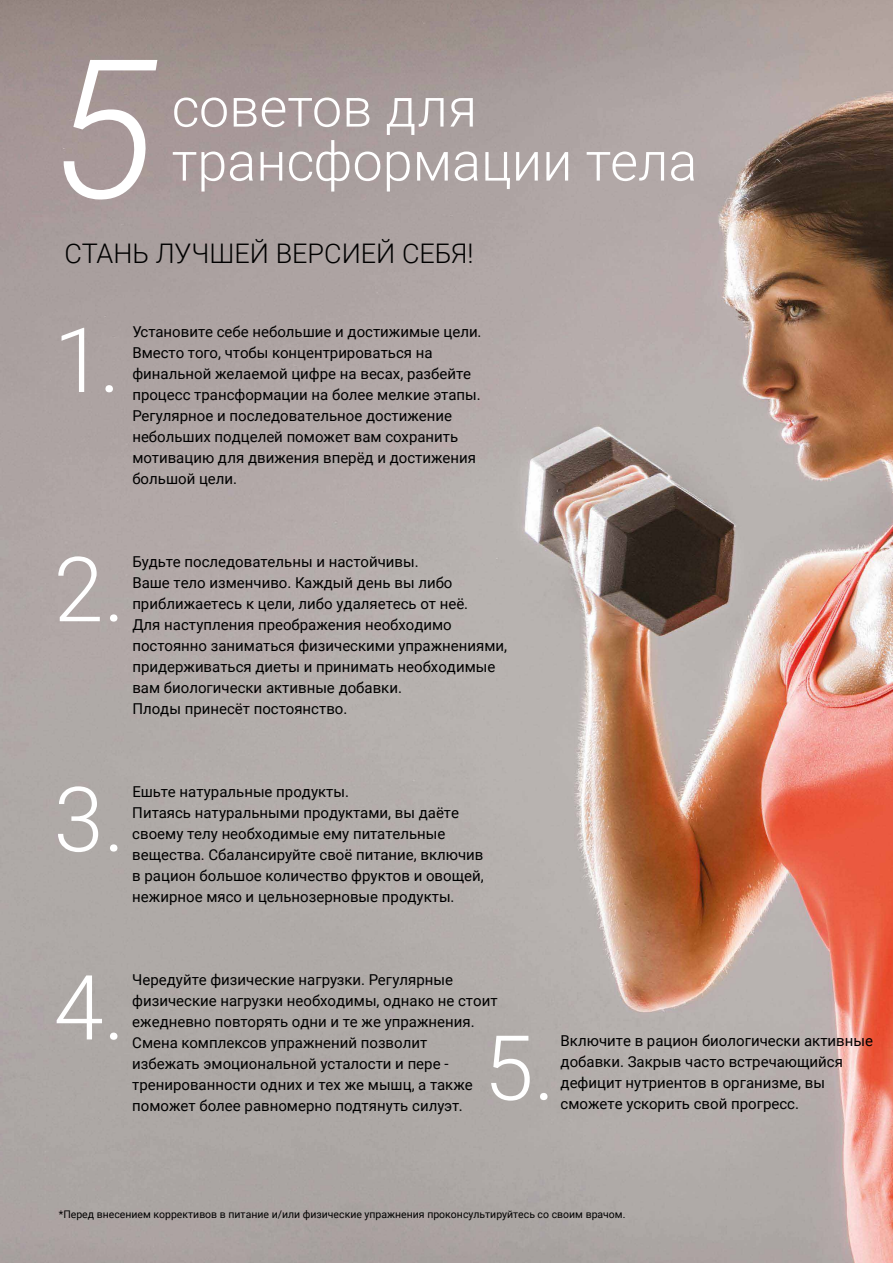
<style>
.page{position:relative;width:893px;height:1263px;background:#fff}
.page>*{position:absolute;margin:0;border:0;box-sizing:border-box;transform-origin:0 0}
.t1{font:italic 300 193.5px "Roboto";color:#fff}
.t2{font:300 90px/188.2px "Roboto";color:#fff}
.t3{font:300 54px "Roboto";color:#fff}
.t4{font:300 27px "Roboto";color:#000}
.t5{font:15px/21px "Roboto";color:#000}
.t6{font:10.5px "Roboto";color:#000}
</style>
<div class="page">
<img style="left:0;top:0;width:893px;height:1263px">
<h1 class="t1" style="left:51px;top:-7px;width:106px">5</h1>
<h3 class="t3" style="left:172px;top:70px;width:307px">советов для</h3>
<h3 class="t3" style="left:172px;top:124px;width:527px">трансформации тела</h3>
<h3 class="t4" style="left:64px;top:234px;width:411px">СТАНЬ ЛУЧШЕЙ ВЕРСИЕЙ СЕБЯ!</h3>
<h2 class="t2" style="left:54px;top:262px;width:68px">1.</h2>
<p class="t5" style="left:132px;top:321px;width:351px">Установите себе небольшие и достижимые цели.<br>Вместо того, чтобы концентрироваться на финальной желаемой цифре на весах, разбейте процесс трансформации на более мелкие этапы.<br>Регулярное и последовательное достижение небольших подцелей поможет вам сохранить мотивацию для движения вперёд и достижения большой цели.</p>
<h2 class="t2" style="left:54px;top:492px;width:73px">2.</h2>
<p class="t5" style="left:132px;top:550px;width:376px">Будьте последовательны и настойчивы.<br>Ваше тело изменчиво. Каждый день вы либо приближаетесь к цели, либо удаляетесь от неё.<br>Для наступления преображения необходимо постоянно заниматься физическими упражнениями, придерживаться диеты и принимать необходимые вам биологически активные добавки.<br>Плоды принесёт постоянство.</p>
<h2 class="t2" style="left:54px;top:722px;width:73px">3.<br>4.</h2>
<p class="t5" style="left:132px;top:780px;width:353px">Ешьте натуральные продукты.<br>Питаясь натуральными продуктами, вы даёте своему телу необходимые ему питательные вещества. Сбалансируйте своё питание, включив в рацион большое количество фруктов и овощей, нежирное мясо и цельнозерновые продукты.</p>
<p class="t5" style="left:132px;top:968px;width:367px">Чередуйте физические нагрузки. Регулярные физические нагрузки необходимы, однако не стоит ежедневно повторять одни и те же упражнения.<br>Смена комплексов упражнений позволит избежать эмоциональной усталости и пере - тренированности одних и тех же мышц, а также поможет более равномерно подтянуть силуэт.</p>
<h2 class="t2" style="left:484px;top:970px;width:73px">5.</h2>
<p class="t5" style="left:561px;top:1030px;width:314px">Включите в рацион биологически активные добавки. Закрыв часто встречающийся дефицит нутриентов в организме, вы сможете ускорить свой прогресс.</p>
<p class="t6" style="left:59px;top:1207px;width:568px">*Перед внесением коррективов в питание и/или физические упражнения проконсультируйтесь со своим врачом.</p>
</div>
